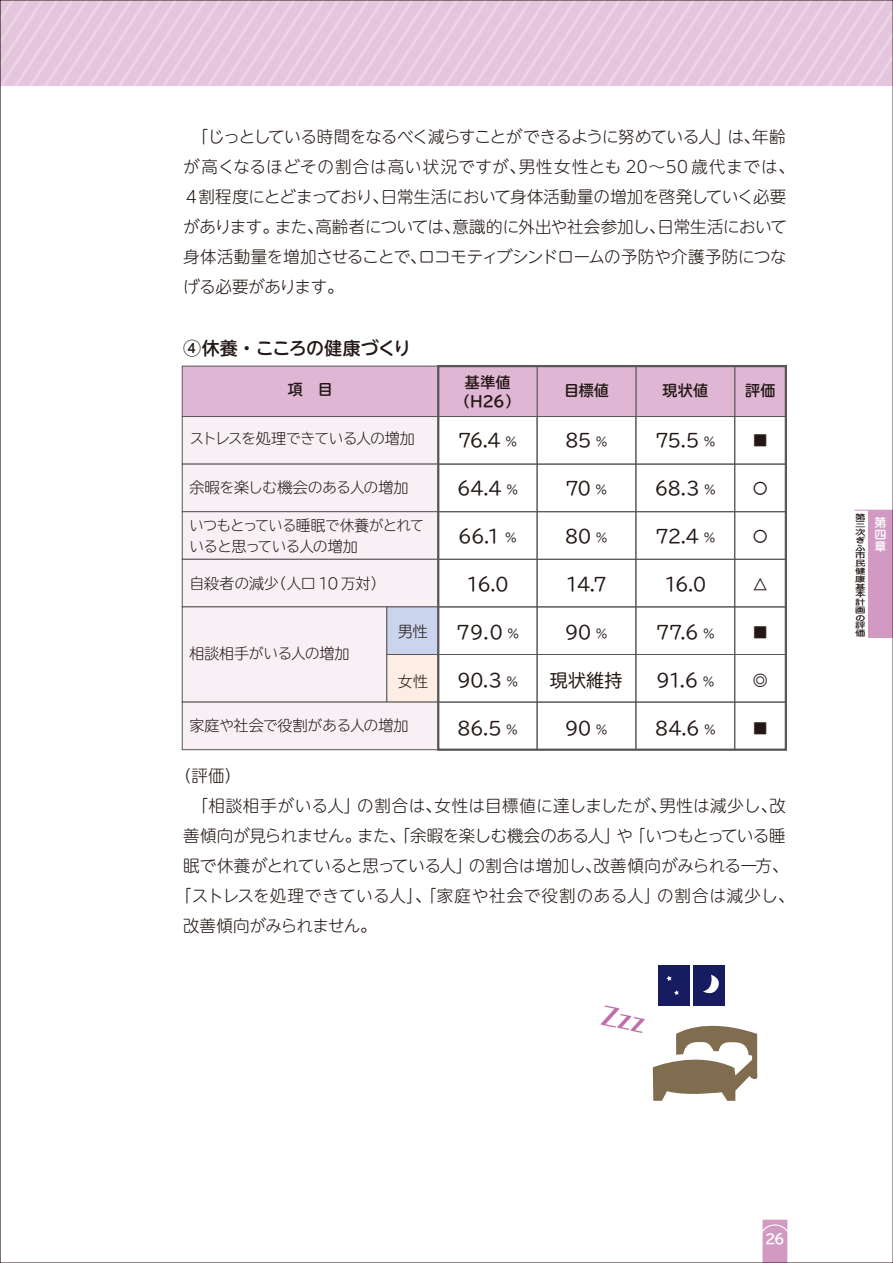
<style>
.page{position:relative;width:893px;height:1263px;background:#fff}
.page>*{position:absolute;margin:0;border:0;box-sizing:border-box;transform-origin:0 0}
.t1{font:18px "TBUDR Go Std";letter-spacing:-.045em;color:#221815}
.t2{font:500 18px "UD Shin M Go Pr 6 N";letter-spacing:-.02em;color:#221815}
.t3{font:300 16.5px/30px "UD Shin M Go Pr 6 N";letter-spacing:-.01em;color:#221815}
.t4{font:300 16.5px "UD Shin M Go Pr 6 N";letter-spacing:-.03em;color:#221815}
.t5{font:300 16.5px "UD Shin M Go Pr 6 N";letter-spacing:.035em;color:#221815}
.t6{font:300 16.5px "UD Shin M Go Pr 6 N";letter-spacing:.025em;color:#221815}
.t7{font:300 15px "TBUDR Go Std Super";letter-spacing:-.03em;color:#221815}
.t8{font:300 15px/21px "TBUDR Go Std Super";letter-spacing:-.055em;color:#221815}
.t9{font:700 15px/19.5px "TBUDR Go Std";letter-spacing:.01em;color:#221815;text-align:center}
.t10{font:300 15px "TBUDR Go Std Super";letter-spacing:-.065em;color:#221815}
.t11{font:15px "TBUDR Go Std";color:#221815}
.t12{font:700 13.5px "TBUDR Go Std";color:#fff}
.t13{font:500 12px/12px "Jun 34";color:#fff;text-align:justify}
.t14{font:500 7.8px/7.8px "Jun 34";color:#221815;text-align:justify;scale:1.35 1}
.s1{font-size:12px}
</style>
<div class="page">
<svg style="left:2px;top:2px;width:889px;height:84px;background:#e6c8de"></svg>
<svg style="left:762px;top:1220px;width:26px;height:41px"></svg>
<div style="left:734px;top:366px;width:52px;height:51px;background:#dfb6d4"></div>
<div style="left:636px;top:366px;width:99px;height:51px;background:#dfb6d4;border:1px solid #595757"></div>
<div style="left:537px;top:366px;width:99px;height:51px;background:#dfb6d4;border:1px solid #595757"></div>
<div style="left:438px;top:366px;width:99px;height:51px;background:#dfb6d4"></div>
<div style="left:182px;top:366px;width:257px;height:51px;background:#dfb6d4;border:1px solid #595757"></div>
<div style="left:182px;top:416px;width:257px;height:48px;background:#f9f0f6;border:1px solid #595757"></div>
<div style="left:438px;top:416px;width:99px;height:48px;border:1px solid #595757"></div>
<div style="left:537px;top:416px;width:99px;height:48px;border:1px solid #595757"></div>
<div style="left:636px;top:416px;width:99px;height:48px;border:1px solid #595757"></div>
<div style="left:734px;top:416px;width:52px;height:48px;border:1px solid #595757"></div>
<div style="left:182px;top:464px;width:257px;height:48px;background:#f9f0f6;border:1px solid #595757"></div>
<div style="left:438px;top:464px;width:99px;height:48px;border:1px solid #595757"></div>
<div style="left:537px;top:464px;width:99px;height:48px;border:1px solid #595757"></div>
<div style="left:636px;top:464px;width:99px;height:48px;border:1px solid #595757"></div>
<div style="left:734px;top:464px;width:52px;height:48px;border:1px solid #595757"></div>
<div style="left:182px;top:511px;width:257px;height:49px;background:#f9f0f6;border:1px solid #595757"></div>
<div style="left:438px;top:511px;width:99px;height:49px;border:1px solid #595757"></div>
<div style="left:537px;top:511px;width:99px;height:49px;border:1px solid #595757"></div>
<div style="left:636px;top:511px;width:99px;height:49px;border:1px solid #595757"></div>
<div style="left:734px;top:511px;width:52px;height:49px;border:1px solid #595757"></div>
<div style="left:182px;top:559px;width:257px;height:48px;background:#f9f0f6;border:1px solid #595757"></div>
<div style="left:438px;top:559px;width:99px;height:48px;border:1px solid #595757"></div>
<div style="left:537px;top:559px;width:99px;height:48px;border:1px solid #595757"></div>
<div style="left:636px;top:559px;width:99px;height:48px;border:1px solid #595757"></div>
<div style="left:734px;top:559px;width:52px;height:48px;border:1px solid #595757"></div>
<div style="left:182px;top:606px;width:205px;height:96px;background:#f9f0f6;border:1px solid #595757"></div>
<div style="left:438px;top:607px;width:99px;height:48px;border:1px solid #595757"></div>
<div style="left:537px;top:607px;width:99px;height:48px;border:1px solid #595757"></div>
<div style="left:636px;top:607px;width:99px;height:48px;border:1px solid #595757"></div>
<div style="left:734px;top:607px;width:52px;height:48px;border:1px solid #595757"></div>
<div style="left:386px;top:606px;width:53px;height:49px;background:#cad4ec;border:1px solid #595757"></div>
<div style="left:386px;top:654px;width:53px;height:48px;background:#fdede4;border:1px solid #595757"></div>
<div style="left:438px;top:654px;width:99px;height:48px;border:1px solid #595757"></div>
<div style="left:537px;top:654px;width:99px;height:48px;border:1px solid #595757"></div>
<div style="left:636px;top:654px;width:99px;height:48px;border:1px solid #595757"></div>
<div style="left:734px;top:654px;width:52px;height:48px;border:1px solid #595757"></div>
<div style="left:182px;top:702px;width:257px;height:48px;background:#f9f0f6;border:1px solid #595757"></div>
<div style="left:438px;top:702px;width:99px;height:48px;border:1px solid #595757"></div>
<div style="left:537px;top:702px;width:99px;height:48px;border:1px solid #595757"></div>
<div style="left:636px;top:702px;width:99px;height:48px;border:1px solid #595757"></div>
<div style="left:734px;top:702px;width:52px;height:48px;border:1px solid #595757"></div>
<div style="left:437px;top:365px;width:350px;height:386px;border:2px solid #595757"></div>
<div style="left:869px;top:510px;width:24px;height:128px;background:#d299c3"></div>
<hr style="left:855px;top:510px;width:38px;height:1px;background:#d299c3">
<svg style="left:653px;top:1025px;width:105px;height:76px"></svg>
<div style="left:658px;top:965px;width:32px;height:40px;background:#171c61"></div>
<div style="left:693px;top:965px;width:31px;height:40px;background:#171c61"></div>
<svg style="left:703px;top:975px;width:16px;height:19px"></svg>
<svg style="left:666px;top:976px;width:6px;height:5px"></svg>
<svg style="left:674px;top:990px;width:5px;height:5px"></svg>
<p class="t3" style="left:183px;top:121px;width:613px">　「じっとしている時間をなるべく減らすことができるように努めている人」は、年齢が高くなるほどその割合は高い状況ですが、男性女性とも 20～50 歳代までは、４割程度にとどまっており、日常生活において身体活動量の増加を啓発していく必要があります。また、高齢者については、意識的に外出や社会参加し、日常生活において身体活動量を増加させることで、ロコモティブシンドロームの予防や介護予防につなげる必要があります。</p>
<p class="t2" style="left:183px;top:333px;width:229px">④休養・こころの健康づくり</p>
<p class="t9" style="left:288px;top:380px;width:46px">項　目</p>
<p class="t9" style="left:455px;top:373px;width:66px">基準値（H26）</p>
<p class="t9" style="left:564px;top:381px;width:46px">目標値</p>
<p class="t9" style="left:663px;top:381px;width:47px">現状値</p>
<p class="t9" style="left:745px;top:381px;width:32px">評価</p>
<p class="t10" style="left:189px;top:426px;width:227px">ストレスを処理できている人の増加</p>
<p class="t7" style="left:189px;top:475px;width:221px">余暇を楽しむ機会のある人の増加</p>
<p class="t8" style="left:189px;top:514px;width:237px">いつもとっている睡眠で休養がとれていると思っている人の増加</p>
<p class="t7" style="left:189px;top:571px;width:198px">自殺者の減少（人口 10 万対）</p>
<p class="t1" style="left:458px;top:426px;width:61px">76.4 <span class="s1">%</span></p>
<p class="t1" style="left:457px;top:474px;width:62px">64.4 <span class="s1">%</span></p>
<p class="t1" style="left:458px;top:522px;width:60px">66.1 <span class="s1">%</span></p>
<p class="t1" style="left:466px;top:570px;width:44px">16.0</p>
<p class="t1" style="left:456px;top:618px;width:64px">79.0 <span class="s1">%</span></p>
<p class="t1" style="left:457px;top:666px;width:63px">90.3 <span class="s1">%</span></p>
<p class="t1" style="left:457px;top:714px;width:62px">86.5 <span class="s1">%</span></p>
<p class="t1" style="left:565px;top:426px;width:44px">85 <span class="s1">%</span></p>
<p class="t1" style="left:565px;top:474px;width:44px">70 <span class="s1">%</span></p>
<p class="t1" style="left:565px;top:522px;width:44px">80 <span class="s1">%</span></p>
<p class="t1" style="left:566px;top:570px;width:43px">14.7</p>
<p class="t1" style="left:565px;top:618px;width:44px">90 <span class="s1">%</span></p>
<p class="t1" style="left:550px;top:666px;width:74px">現状維持</p>
<p class="t1" style="left:565px;top:714px;width:44px">90 <span class="s1">%</span></p>
<p class="t1" style="left:655px;top:426px;width:62px">75.5 <span class="s1">%</span></p>
<p class="t1" style="left:655px;top:474px;width:63px">68.3 <span class="s1">%</span></p>
<p class="t1" style="left:655px;top:522px;width:62px">72.4 <span class="s1">%</span></p>
<p class="t1" style="left:664px;top:570px;width:44px">16.0</p>
<p class="t1" style="left:656px;top:618px;width:60px">77.6 <span class="s1">%</span></p>
<p class="t1" style="left:656px;top:666px;width:60px">91.6 <span class="s1">%</span></p>
<p class="t1" style="left:655px;top:714px;width:62px">84.6 <span class="s1">%</span></p>
<p class="t11" style="left:753px;top:428px;width:16px">■</p>
<p class="t11" style="left:753px;top:476px;width:16px">〇</p>
<p class="t11" style="left:753px;top:524px;width:16px">〇</p>
<p class="t11" style="left:753px;top:572px;width:16px">△</p>
<p class="t11" style="left:753px;top:620px;width:16px">■</p>
<p class="t11" style="left:753px;top:668px;width:16px">◎</p>
<p class="t11" style="left:753px;top:716px;width:16px">■</p>
<p class="t7" style="left:398px;top:619px;width:31px">男性</p>
<p class="t7" style="left:398px;top:669px;width:32px">女性</p>
<p class="t7" style="left:189px;top:641px;width:162px">相談相手がいる人の増加</p>
<p class="t7" style="left:189px;top:713px;width:221px">家庭や社会で役割がある人の増加</p>
<p class="t3" style="left:175px;top:760px;width:68px">（評価）</p>
<p class="t6" style="left:191px;top:792px;width:596px">「相談相手がいる人」の割合は、女性は目標値に達しましたが、男性は減少し、改</p>
<p class="t4" style="left:183px;top:822px;width:604px">善傾向が見られません。また、「余暇を楽しむ機会のある人」や「いつもとっている睡</p>
<p class="t3" style="left:183px;top:850px;width:607px">眠で休養がとれていると思っている人」の割合は増加し、改善傾向がみられる一方、</p>
<p class="t5" style="left:175px;top:882px;width:621px">「ストレスを処理できている人」、「家庭や社会で役割のある人」の割合は減少し、</p>
<p class="t4" style="left:183px;top:912px;width:195px">改善傾向がみられません。</p>
<p class="t14" style="left:855px;top:512px;width:9px">第三次ぎふ市民健康基本計画の評価</p>
<p class="t13" style="left:874px;top:516px;width:13px">第四章</p>
<p class="t12" style="left:765px;top:1228px;width:21px">26</p>
</div>
